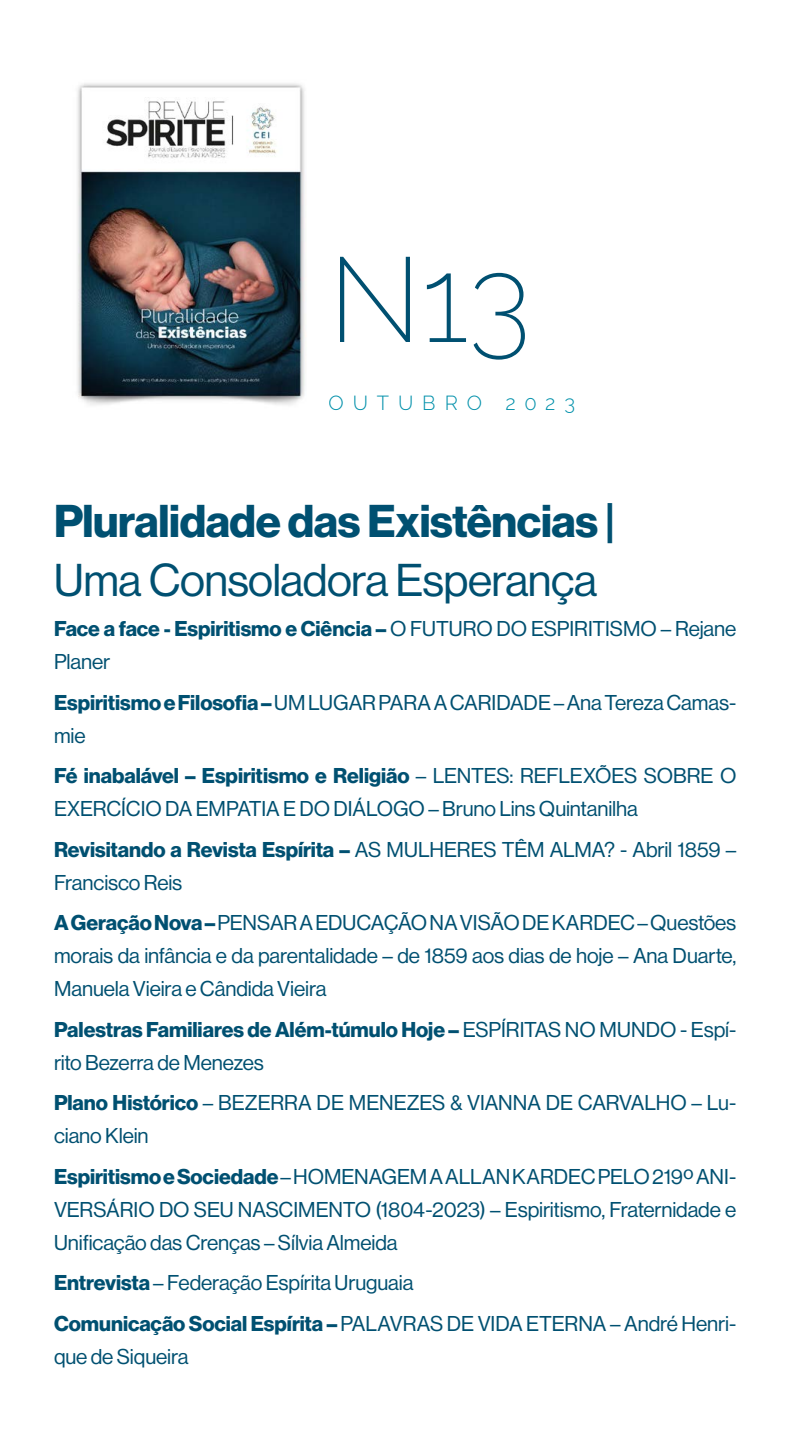
<style>
.page{position:relative;width:810px;height:1440px;background:#fff}
.page>*{position:absolute;margin:0;border:0;box-sizing:border-box;transform-origin:0 0}
.t1{font:200 120px "Raleway";color:#005071}
.t2{font:45px "N Haas Grotesk DS Pro 75 Bd";letter-spacing:-.01em;color:#005071}
.t3{font:45px "N Haas Grotesk DS Pro 55 Rg";letter-spacing:-.015em;color:#005071}
.t4{font:21px/40.5px "N Haas Grotesk DS Pro 55 Rg";letter-spacing:-.005em;color:#005071}
.t5{font:21px "N Haas Grotesk DS Pro 75 Bd";color:#005071}
.t6{font:300 20.25px "Raleway";letter-spacing:.44em;color:#0090aa}
.s1{font-family:"N Haas Grotesk DS Pro 55 Rg"}
.s2{font-family:"N Haas Grotesk DS Pro 75 Bd"}
</style>
<div class="page">
<img style="left:77px;top:83px;width:229px;height:322px">
<h1 class="t1" style="left:328px;top:229px;width:204px">N13</h1>
<p class="t6" style="left:328px;top:391px;width:248px">OUTUBRO 2023</p>
<h2 class="t2" style="left:54px;top:494px;width:562px">Pluralidade das Existências |</h2>
<h2 class="t3" style="left:54px;top:555px;width:544px">Uma Consoladora Esperança</h2>
<p class="t5" style="left:54px;top:617px;width:684px">Face a face - Espiritismo e Ciência – <span class="s1">O FUTURO DO ESPIRITISMO – Rejane</span></p>
<p class="t4" style="left:54px;top:642px;width:684px">Planer<br><span class="s2">Espiritismo e Filosofia –</span> UM LUGAR PARA A CARIDADE – Ana Tereza Camas-</p>
<p class="t4" style="left:54px;top:715px;width:33px">mie</p>
<p class="t5" style="left:54px;top:764px;width:684px">Fé inabalável – Espiritismo e Religião <span class="s1">– LENTES: REFLEXÕES SOBRE O</span></p>
<p class="t4" style="left:54px;top:789px;width:684px">EXERCÍCIO DA EMPATIA E DO DIÁLOGO – Bruno Lins Quintanilha<br><span class="s2">Revisitando a Revista Espírita –</span> AS MULHERES TÊM ALMA? - Abril 1859 –</p>
<p class="t4" style="left:54px;top:862px;width:684px">Francisco Reis<br><span class="s2">A Geração Nova –</span> PENSAR A EDUCAÇÃO NA VISÃO DE KARDEC – Questões</p>
<p class="t4" style="left:54px;top:940px;width:684px;line-height:33px">morais da infância e da parentalidade – de 1859 aos dias de hoje – Ana Duarte,<br>Manuela Vieira e Cândida Vieira</p>
<p class="t5" style="left:54px;top:1017px;width:684px">Palestras Familiares de Além-túmulo Hoje – <span class="s1">ESPÍRITAS NO MUNDO - Espí-</span></p>
<p class="t4" style="left:54px;top:1042px;width:684px">rito Bezerra de Menezes<br><span class="s2">Plano Histórico</span> – BEZERRA DE MENEZES &amp; VIANNA DE CARVALHO – Lu-</p>
<p class="t4" style="left:54px;top:1116px;width:684px">ciano Klein<br><span class="s2">Espiritismo e Sociedade</span> – HOMENAGEM A ALLAN KARDEC PELO 219º ANI-</p>
<p class="t4" style="left:54px;top:1193px;width:684px;line-height:33px">VERSÁRIO DO SEU NASCIMENTO (1804-2023) – Espiritismo, Fraternidade e<br>Unificação das Crenças – Sílvia Almeida</p>
<p class="t4" style="left:54px;top:1263px;width:684px"><span class="s2">Entrevista</span> – Federação Espírita Uruguaia<br><span class="s2">Comunicação Social Espírita –</span> PALAVRAS DE VIDA ETERNA – André Henri-</p>
<p class="t4" style="left:54px;top:1336px;width:136px">que de Siqueira</p>
</div>
